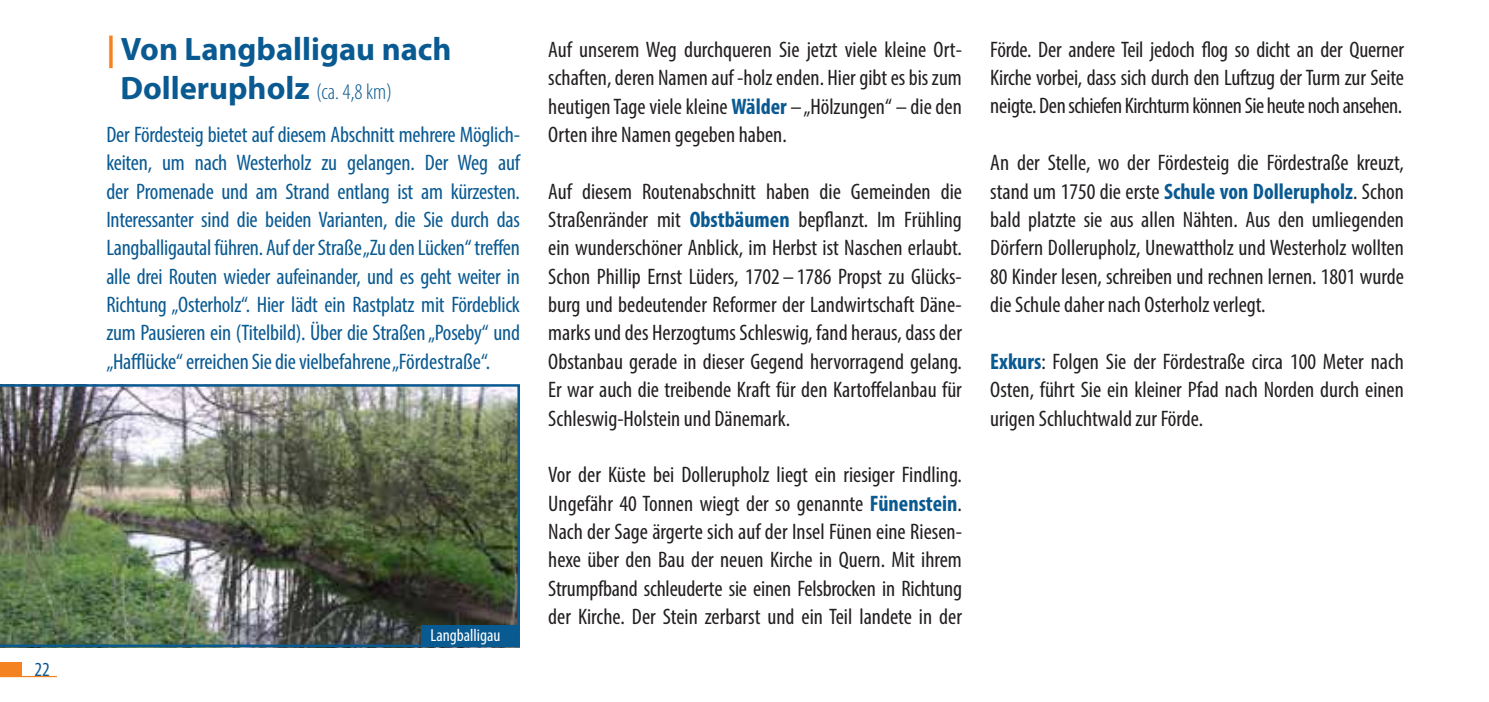
<style>
.page{position:relative;width:1489px;height:702px;background:#fff}
.page>*{position:absolute;margin:0;border:0;box-sizing:border-box;transform-origin:0 0}
.t1{font:700 32.5px/39px "Myriad Pro";color:#0a5a92}
.t2{font:condensed 22.5px/28.2px "Myriad Pro";color:#231f20;text-align:justify}
.t3{font:condensed 22.5px/28.2px "Myriad Pro";letter-spacing:-.01em;color:#0a5a92;text-align:justify}
.t4{font:condensed 20px "Myriad Pro";color:#0a5a92}
.t5{font:condensed 17.5px "Myriad Pro";color:#fff}
.s1{color:#f58220}
.s2{font-weight:300;font-stretch:condensed;font-size:22.5px}
.s3{font-weight:700;color:#0a5a92}
</style>
<div class="page">
<div style="left:0;top:662px;width:22px;height:15px;background:#f58220"></div>
<hr style="left:0;top:676px;width:57px;height:1px;background:#f58220">
<img style="left:0;top:384px;width:520px;height:263px">
<div style="left:421px;top:625px;width:97px;height:22px;background:#0a5a92"></div>
<p class="t4" style="left:34px;top:657px;width:17px">22</p>
<h1 class="t1" style="left:120px;top:28px;width:332px;text-indent:-14px"><span class="s1">|</span> Von Langballigau nach<br>Dollerupholz <span class="s2">(ca. 4,8 km)</span></h1>
<p class="t3" style="left:106px;top:120px;width:415px">Der Fördesteig bietet auf diesem Abschnitt mehrere Möglich&shy;keiten, um nach Westerholz zu gelangen. Der Weg auf der Promenade und am Strand entlang ist am kürzesten.<br>Interessanter sind die beiden Varianten, die Sie durch das Langballigautal führen. Auf der Straße „Zu den Lücken“ treffen alle drei Routen wieder aufeinander, und es geht weiter in Richtung „Osterholz“. Hier lädt ein Rastplatz mit Fördeblick zum Pausieren ein (Titelbild). Über die Straßen „Poseby“ und „Haffücke“ erreichen Sie die vielbefahrene „Fördestraße“.</p>
<p class="t5" style="left:430px;top:624px;width:71px">Langballigau</p>
<p class="t2" style="left:548px;top:35px;width:415px">Auf unserem Weg durchqueren Sie jetzt viele kleine Ort&shy;schaften, deren Namen auf -holz enden. Hier gibt es bis zum heutigen Tage viele kleine <span class="s3">Wälder</span> – „Hölzungen“ – die den Orten ihre Namen gegeben haben.</p>
<p class="t2" style="left:548px;top:177px;width:415px">Auf diesem Routenabschnitt haben die Gemeinden die Straßenränder mit <span class="s3">Obstbäumen</span> bepflanzt. Im Frühling ein wunderschöner Anblick, im Herbst ist Naschen erlaubt.<br>Schon Phillip Ernst Lüders, 1702–1786 Propst zu Glücks&shy;burg und bedeutender Reformer der Landwirtschaft Däne&shy;marks und des Herzogtums Schleswig, fand heraus, dass der Obstanbau gerade in dieser Gegend hervorragend gelang.<br>Er war auch die treibende Kraft für den Kartoffelanbau für Schleswig-Holstein und Dänemark.</p>
<p class="t2" style="left:548px;top:460px;width:415px">Vor der Küste bei Dollerupholz liegt ein riesiger Findling.<br>Ungefähr 40 Tonnen wiegt der so genannte <span class="s3">Fünenstein</span>.<br>Nach der Sage ärgerte sich auf der Insel Fünen eine Riesen&shy;hexe über den Bau der neuen Kirche in Quern. Mit ihrem Strumpfband schleuderte sie einen Felsbrocken in Richtung der Kirche. Der Stein zerbarst und ein Teil landete in der</p>
<p class="t2" style="left:990px;top:35px;width:415px">Förde. Der andere Teil jedoch flog so dicht an der Querner Kirche vorbei, dass sich durch den Luftzug der Turm zur Seite neigte. Den schiefen Kirchturm können Sie heute noch ansehen.</p>
<p class="t2" style="left:990px;top:148px;width:415px">An der Stelle, wo der Fördesteig die Fördestraße kreuzt, stand um 1750 die erste <span class="s3">Schule von Dollerupholz</span>. Schon bald platzte sie aus allen Nähten. Aus den umliegenden Dörfern Dollerupholz, Unewattholz und Westerholz wollten 80 Kinder lesen, schreiben und rechnen lernen. 1801 wurde die Schule daher nach Osterholz verlegt.</p>
<p class="t2" style="left:990px;top:347px;width:415px"><span class="s3">Exkurs</span>: Folgen Sie der Fördestraße circa 100 Meter nach Osten, führt Sie ein kleiner Pfad nach Norden durch einen urigen Schluchtwald zur Förde.</p>
</div>
